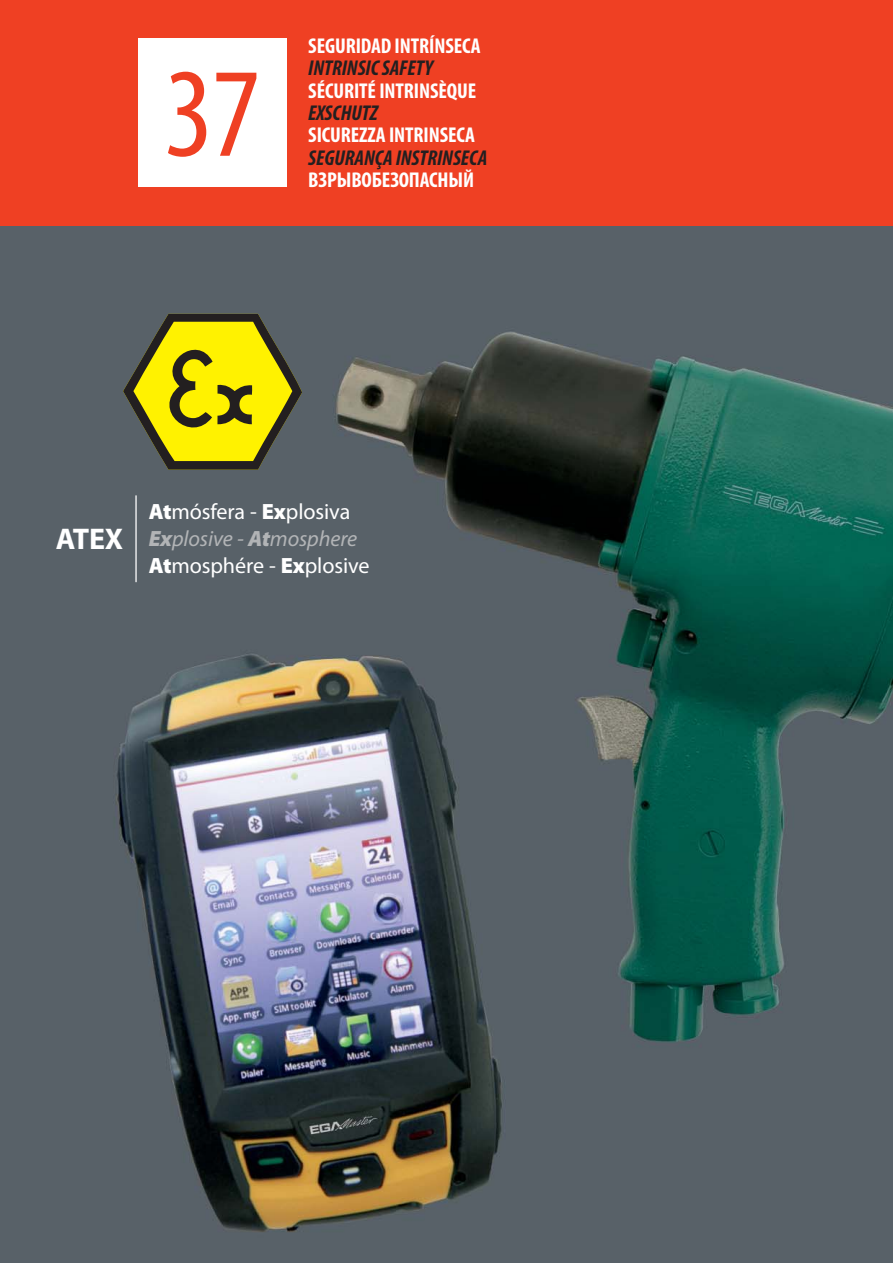
<style>
.page{position:relative;width:893px;height:1263px;background:#fff}
.page>*{position:absolute;margin:0;border:0;box-sizing:border-box;transform-origin:0 0}
.t1{font:condensed 127.8px "Myriad Pro";color:#ef4023}
.t2{font:700 30px "Myriad Pro";color:#fff}
.t3{font:22.2px/27px "Myriad Pro";letter-spacing:-.005em;color:#fff}
.t4{font:700 condensed 21.45px "Myriad Pro";letter-spacing:-.005em;color:#fff}
.t5{font:italic 700 condensed 21.45px "Myriad Pro";letter-spacing:-.005em;color:#231f20}
.s1{font-weight:900}
.s2{font-weight:900;font-style:italic;color:#b2b4b6}
.s3{font-style:italic;color:#b2b4b6}
</style>
<div class="page">
<img style="left:0;top:225px;width:893px;height:1038px">
<div style="left:0;top:0;width:893px;height:225px;background:#ef4023"></div>
<div style="left:138px;top:38px;width:149px;height:149px;background:#fff"></div>
<svg style="left:123px;top:314px;width:179px;height:156px;background:#a39d20"></svg>
<hr style="left:135px;top:496px;width:2px;height:86px;background:#fff">
<h1 class="t1" style="left:164px;top:65px;width:98px">37</h1>
<p class="t4" style="left:308px;top:37px;width:174px">SEGURIDAD INTRÍNSECA</p>
<p class="t5" style="left:308px;top:60px;width:126px">INTRINSIC SAFETY</p>
<p class="t4" style="left:308px;top:82px;width:169px">SÉCURITÉ INTRINSÈQUE</p>
<p class="t5" style="left:308px;top:105px;width:71px">EXSCHUTZ</p>
<p class="t4" style="left:308px;top:127px;width:168px">SICUREZZA INTRINSECA</p>
<p class="t5" style="left:308px;top:149px;width:180px">SEGURANÇA INSTRINSECA</p>
<p class="t4" style="left:308px;top:172px;width:167px">ВЗРЫВОБЕЗОПАСНЫЙ</p>
<h2 class="t2" style="left:56px;top:527px;width:69px">ATEX</h2>
<p class="t3" style="left:149px;top:500px;width:222px"><span class="s1">At</span>mósfera - <span class="s1">Ex</span>plosiva<br><span class="s2">Ex</span><span class="s3">plosive -</span> <span class="s2">At</span><span class="s3">mosphere<br></span><span class="s1">At</span>mosphére - <span class="s1">Ex</span>plosive</p>
</div>
